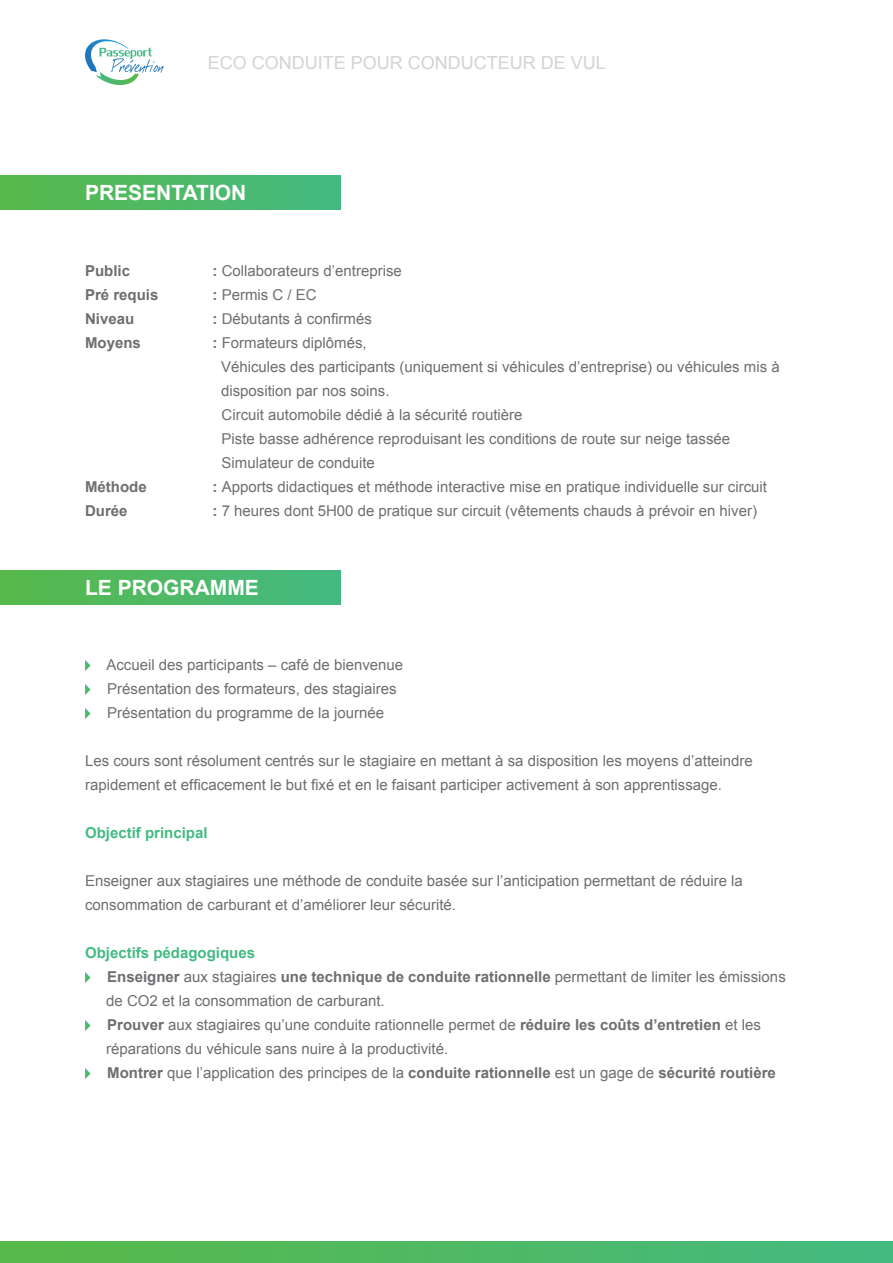
<style>
.page{position:relative;width:893px;height:1263px;background:#fff}
.page>*{position:absolute;margin:0;border:0;box-sizing:border-box;transform-origin:0 0}
.t1{font:700 21px "Arial";color:#fff}
.t2{font:18px "Arial";color:#d1d3d4}
.t3{font:15px/24px "Arial";color:#6d6e71}
.t4{font:700 15px "Arial";color:#6d6e71}
.t5{font:700 15px "Arial";color:#43ba83}
.s1{font-weight:700}
.s2{font-weight:700;color:#43ba83}
</style>
<div class="page">
<div style="left:0;top:570px;width:340px;height:34px;background:linear-gradient(to right,#58b949,#44ba82)"></div>
<div style="left:0;top:176px;width:340px;height:34px;background:linear-gradient(to right,#58b949,#44ba82)"></div>
<svg style="left:85px;top:39px;width:79px;height:46px"></svg>
<svg style="left:85px;top:660px;width:6px;height:11px"></svg>
<svg style="left:85px;top:684px;width:6px;height:11px"></svg>
<svg style="left:85px;top:708px;width:6px;height:11px"></svg>
<svg style="left:85px;top:972px;width:6px;height:11px"></svg>
<svg style="left:85px;top:1020px;width:6px;height:11px"></svg>
<svg style="left:85px;top:1068px;width:6px;height:11px"></svg>
<div style="left:0;top:1242px;width:893px;height:21px;background:linear-gradient(to right,#58b948,#45ba80)"></div>
<p class="t2" style="left:208px;top:51px;width:400px">ECO CONDUITE POUR CONDUCTEUR DE VUL</p>
<h1 class="t1" style="left:85px;top:179px;width:163px">PRESENTATION</h1>
<p class="t4" style="left:85px;top:260px;width:47px">Public</p>
<p class="t3" style="left:213px;top:258px;width:191px"><span class="s1">:</span> Collaborateurs d’entreprise</p>
<p class="t4" style="left:85px;top:284px;width:75px">Pré requis</p>
<p class="t3" style="left:213px;top:282px;width:106px"><span class="s1">:</span> Permis C / EC</p>
<p class="t4" style="left:85px;top:308px;width:51px">Niveau</p>
<p class="t3" style="left:213px;top:306px;width:161px"><span class="s1">:</span> Débutants à confirmés</p>
<p class="t4" style="left:85px;top:332px;width:57px">Moyens</p>
<p class="t3" style="left:221px;top:330px;width:560px;text-indent:-9px"><span class="s1">:</span> Formateurs diplômés,<br>Véhicules des participants (uniquement si véhicules d’entreprise) ou véhicules mis à disposition par nos soins.<br>Circuit automobile dédié à la sécurité routière<br>Piste basse adhérence reproduisant les conditions de route sur neige tassée Simulateur de conduite</p>
<p class="t4" style="left:85px;top:476px;width:63px">Méthode</p>
<p class="t3" style="left:213px;top:474px;width:556px"><span class="s1">:</span> Apports didactiques et méthode interactive mise en pratique individuelle sur circuit</p>
<p class="t4" style="left:85px;top:500px;width:44px">Durée</p>
<p class="t3" style="left:213px;top:498px;width:546px"><span class="s1">:</span> 7 heures dont 5H00 de pratique sur circuit (vêtements chauds à prévoir en hiver)</p>
<h1 class="t1" style="left:85px;top:574px;width:175px">LE PROGRAMME</h1>
<p class="t3" style="left:106px;top:653px;width:298px">Accueil des participants – café de bienvenue<br>Présentation des formateurs, des stagiaires<br>Présentation du programme de la journée</p>
<p class="t3" style="left:85px;top:749px;width:669px">Les cours sont résolument centrés sur le stagiaire en mettant à sa disposition les moyens d’atteindre rapidement et efficacement le but fixé et en le faisant participer activement à son apprentissage.</p>
<p class="t5" style="left:85px;top:823px;width:124px">Objectif principal</p>
<p class="t3" style="left:85px;top:869px;width:659px">Enseigner aux stagiaires une méthode de conduite basée sur l’anticipation permettant de réduire la consommation de carburant et d’améliorer leur sécurité.</p>
<p class="t3" style="left:106px;top:941px;width:681px;text-indent:-21px"><span class="s2">Objectifs pédagogiques<br></span><span class="s1">Enseigner</span> aux stagiaires <span class="s1">une technique de conduite rationnelle</span> permettant de limiter les émissions de CO2 et la consommation de carburant.<br><span class="s1">Prouver</span> aux stagiaires qu’une conduite rationnelle permet de <span class="s1">réduire les coûts d’entretien</span> et les réparations du véhicule sans nuire à la productivité.<br><span class="s1">Montrer</span> que l’application des principes de la <span class="s1">conduite rationnelle</span> est un gage de <span class="s1">sécurité routière</span></p>
</div>
